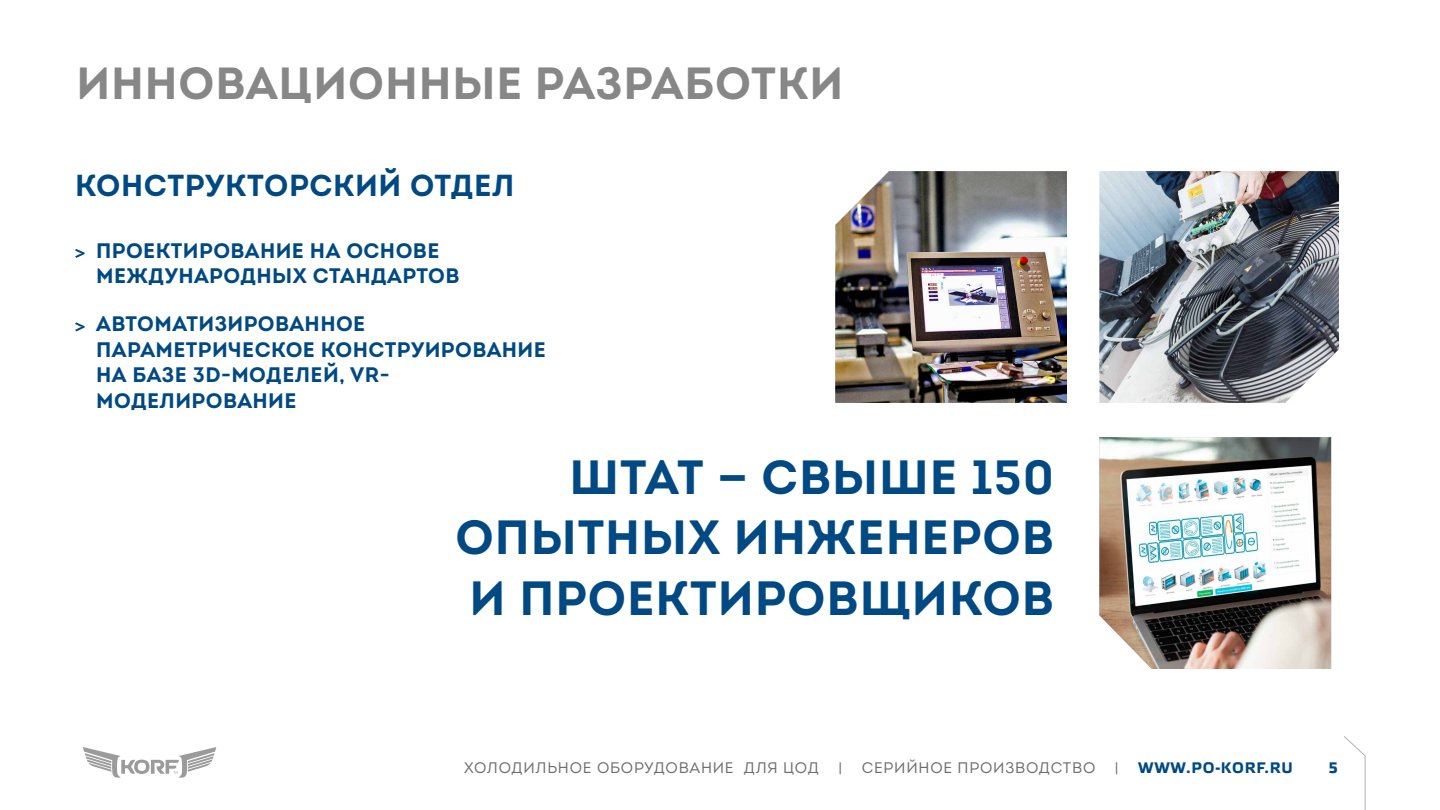
<style>
.page{position:relative;width:1440px;height:810px;background:#fff}
.page>*{position:absolute;margin:0;border:0;box-sizing:border-box;transform-origin:0 0}
.t1{font:700 48px/60.8px "Intro";letter-spacing:.02em;color:#004982;text-align:justify}
.t2{font:700 45px "Intro";letter-spacing:.02em;color:#868786}
.t3{font:700 30.38px "Intro";letter-spacing:.02em;color:#004982}
.t4{font:700 21px/25.5px "Intro";letter-spacing:.02em;color:#004982}
.t5{font:15.3px "Intro";letter-spacing:.05em;color:#6e6e6e}
.t6{font:700 15.3px "Etelka Text Pro";letter-spacing:.05em;color:#004982}
</style>
<div class="page">
<svg style="left:1344px;top:736px;width:22px;height:74px"></svg>
<svg style="left:83px;top:747px;width:133px;height:31px"></svg>
<svg style="left:75px;top:249px;width:10px;height:9px"></svg>
<svg style="left:75px;top:322px;width:10px;height:9px"></svg>
<img style="left:1099px;top:171px;width:240px;height:232px">
<img style="left:835px;top:171px;width:232px;height:232px">
<img style="left:1099px;top:437px;width:232px;height:232px">
<h2 class="t2" style="left:76px;top:55px;width:768px">ИННОВАЦИОННЫЕ РАЗРАБОТКИ</h2>
<h3 class="t3" style="left:75px;top:166px;width:441px">КОНСТРУКТОРСКИЙ ОТДЕЛ</h3>
<p class="t4" style="left:96px;top:238px;width:365px">ПРОЕКТИРОВАНИЕ НА ОСНОВЕ<br>МЕЖДУНАРОДНЫХ СТАНДАРТОВ</p>
<p class="t4" style="left:96px;top:311px;width:451px">АВТОМАТИЗИРОВАННОЕ<br>ПАРАМЕТРИЧЕСКОЕ КОНСТРУИРОВАНИЕ<br>НА БАЗЕ 3D-МОДЕЛЕЙ, VR-<br>МОДЕЛИРОВАНИЕ</p>
<h1 class="t1" style="left:456px;top:446px;width:600px;text-indent:114px">ШТАТ — СВЫШЕ 150<br>ОПЫТНЫХ ИНЖЕНЕРОВ И ПРОЕКТИРОВЩИКОВ</h1>
<p class="t5" style="left:464px;top:758px;width:356px">ХОЛОДИЛЬНОЕ ОБОРУДОВАНИЕ ДЛЯ ЦОД</p>
<p class="t5" style="left:838px;top:758px;width:5px">|</p>
<p class="t5" style="left:862px;top:758px;width:235px">СЕРИЙНОЕ ПРОИЗВОДСТВО</p>
<p class="t5" style="left:1115px;top:758px;width:5px">|</p>
<p class="t6" style="left:1138px;top:759px;width:156px">WWW.PO-KORF.RU</p>
<p class="t6" style="left:1328px;top:759px;width:11px">5</p>
</div>
